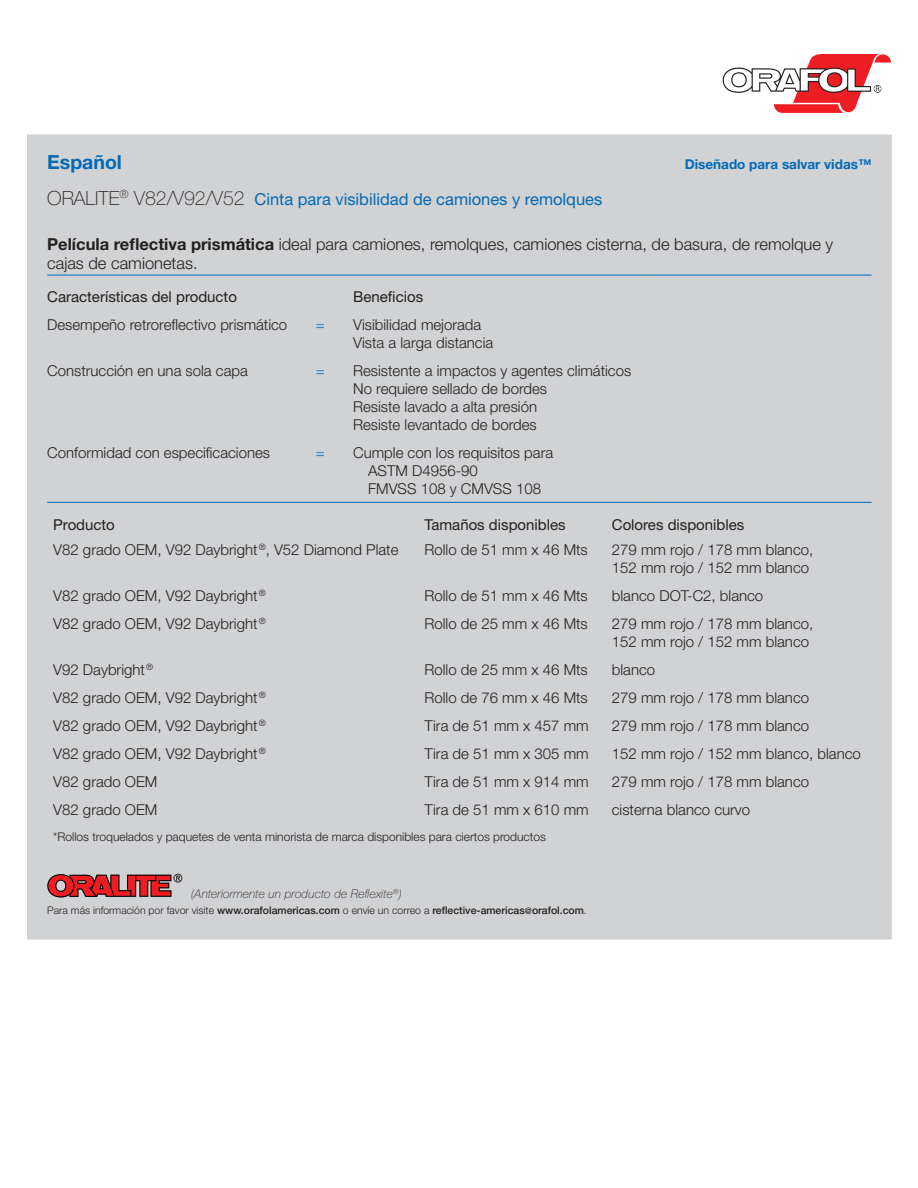
<style>
.page{position:relative;width:918px;height:1188px;background:#fff}
.page>*{position:absolute;margin:0;border:0;box-sizing:border-box;transform-origin:0 0}
.t1{font:700 19.5px "Helvetica Neue LT Std";color:#016ab6}
.t2{font:300 16.5px/19.5px "Helvetica Neue LT Std";color:#231f20}
.t3{font:16.5px "Helvetica Neue LT Std";color:#016ab6}
.t4{font:300 15px/18px "Helvetica Neue LT Std";color:#231f20}
.t5{font:15px "Helvetica Neue LT Std";color:#231f20}
.t6{font:300 15px "Helvetica Neue LT Std";color:#016ab6}
.t7{font:700 13.5px "Helvetica Neue LT Std";color:#016ab6}
.t8{font:300 12px "Helvetica Neue LT Std";color:#231f20}
.t9{font:italic 100 12px "Helvetica Neue LT Std";letter-spacing:.01em;color:#231f20}
.t10{font:500 10.5px "Helvetica Neue LT Std";color:#231f20}
.s1{font-weight:100;font-size:19.5px;color:#231f20}
.s2{font-weight:700}
.s3{font-weight:300}
.s4{font-size:9px}
</style>
<div class="page">
<svg style="left:723px;top:54px;width:168px;height:59px"></svg>
<div style="left:27px;top:134px;width:865px;height:806px;background:#d1d2d4"></div>
<hr style="left:47px;top:275px;width:263px;height:1px;background:#016ab6">
<hr style="left:310px;top:275px;width:37px;height:1px;background:#016ab6">
<hr style="left:347px;top:275px;width:296px;height:1px;background:#016ab6">
<hr style="left:643px;top:275px;width:229px;height:1px;background:#016ab6">
<hr style="left:47px;top:502px;width:263px;height:1px;background:#016ab6">
<hr style="left:310px;top:502px;width:37px;height:1px;background:#016ab6">
<hr style="left:347px;top:502px;width:296px;height:1px;background:#016ab6">
<hr style="left:643px;top:502px;width:229px;height:1px;background:#016ab6">
<svg style="left:47px;top:874px;width:135px;height:24px;background:#b2494c"></svg>
<p class="t1" style="left:47px;top:150px;width:76px">Español</p>
<p class="t7" style="left:685px;top:156px;width:188px">Diseñado para salvar vidas™</p>
<p class="t3" style="left:47px;top:189px;width:557px"><span class="s1">ORALITE</span><sup>®</sup> <span class="s1">V82/V92/V52</span> Cinta para visibilidad de camiones y remolques</p>
<p class="t2" style="left:47px;top:234px;width:787px"><span class="s2">Película reflectiva prismática</span> ideal para camiones, remolques, camiones cisterna, de basura, de remolque y cajas de camionetas.</p>
<p class="t5" style="left:47px;top:288px;width:191px">Características del producto</p>
<p class="t5" style="left:353px;top:288px;width:71px">Beneficios</p>
<p class="t4" style="left:47px;top:315px;width:242px">Desempeño retroreflectivo prismático</p>
<p class="t6" style="left:316px;top:315px;width:10px">=</p>
<p class="t4" style="left:353px;top:315px;width:130px">Visibilidad mejorada</p>
<p class="t4" style="left:353px;top:333px;width:142px">Vista a larga distancia</p>
<p class="t4" style="left:47px;top:361px;width:202px">Construcción en una sola capa</p>
<p class="t6" style="left:316px;top:361px;width:10px">=</p>
<p class="t4" style="left:353px;top:361px;width:280px">Resistente a impactos y agentes climáticos</p>
<p class="t4" style="left:353px;top:379px;width:195px">No requiere sellado de bordes</p>
<p class="t4" style="left:353px;top:397px;width:185px">Resiste lavado a alta presión</p>
<p class="t4" style="left:353px;top:415px;width:185px">Resiste levantado de bordes</p>
<p class="t4" style="left:47px;top:443px;width:224px">Conformidad con especificaciones</p>
<p class="t6" style="left:316px;top:443px;width:10px">=</p>
<p class="t4" style="left:353px;top:443px;width:202px">Cumple con los requisitos para</p>
<p class="t4" style="left:368px;top:461px;width:111px">ASTM D4956-90</p>
<p class="t4" style="left:368px;top:479px;width:174px">FMVSS 108 y CMVSS 108</p>
<p class="t5" style="left:53px;top:515px;width:63px">Producto</p>
<p class="t5" style="left:425px;top:515px;width:143px">Tamaños disponibles</p>
<p class="t5" style="left:612px;top:515px;width:134px">Colores disponibles</p>
<p class="t4" style="left:53px;top:540px;width:347px">V82 grado OEM, V92 Daybright <sup>®</sup>, V52 Diamond Plate</p>
<p class="t4" style="left:425px;top:540px;width:165px">Rollo de 51 mm x 46 Mts</p>
<p class="t4" style="left:612px;top:540px;width:203px">279 mm rojo / 178 mm blanco,<br>152 mm rojo / 152 mm blanco</p>
<p class="t4" style="left:53px;top:586px;width:214px">V82 grado OEM, V92 Daybright <sup>®</sup></p>
<p class="t4" style="left:425px;top:586px;width:165px">Rollo de 51 mm x 46 Mts</p>
<p class="t4" style="left:612px;top:586px;width:153px">blanco DOT-C2, blanco</p>
<p class="t4" style="left:53px;top:614px;width:214px">V82 grado OEM, V92 Daybright <sup>®</sup></p>
<p class="t4" style="left:425px;top:614px;width:165px">Rollo de 25 mm x 46 Mts</p>
<p class="t4" style="left:612px;top:614px;width:203px">279 mm rojo / 178 mm blanco,<br>152 mm rojo / 152 mm blanco</p>
<p class="t4" style="left:53px;top:660px;width:101px">V92 Daybright <sup>®</sup></p>
<p class="t4" style="left:425px;top:660px;width:165px">Rollo de 25 mm x 46 Mts</p>
<p class="t4" style="left:612px;top:660px;width:45px">blanco</p>
<p class="t4" style="left:53px;top:688px;width:214px">V82 grado OEM, V92 Daybright <sup>®</sup></p>
<p class="t4" style="left:425px;top:688px;width:165px">Rollo de 76 mm x 46 Mts</p>
<p class="t4" style="left:612px;top:688px;width:199px">279 mm rojo / 178 mm blanco</p>
<p class="t4" style="left:53px;top:716px;width:214px">V82 grado OEM, V92 Daybright <sup>®</sup></p>
<p class="t4" style="left:425px;top:716px;width:166px">Tira de 51 mm x 457 mm</p>
<p class="t4" style="left:612px;top:716px;width:199px">279 mm rojo / 178 mm blanco</p>
<p class="t4" style="left:53px;top:744px;width:214px">V82 grado OEM, V92 Daybright <sup>®</sup></p>
<p class="t4" style="left:425px;top:744px;width:166px">Tira de 51 mm x 305 mm</p>
<p class="t4" style="left:612px;top:744px;width:250px">152 mm rojo / 152 mm blanco, blanco</p>
<p class="t4" style="left:53px;top:772px;width:106px">V82 grado OEM</p>
<p class="t4" style="left:425px;top:772px;width:166px">Tira de 51 mm x 914 mm</p>
<p class="t4" style="left:612px;top:772px;width:199px">279 mm rojo / 178 mm blanco</p>
<p class="t4" style="left:53px;top:800px;width:106px">V82 grado OEM</p>
<p class="t4" style="left:425px;top:800px;width:166px">Tira de 51 mm x 610 mm</p>
<p class="t4" style="left:612px;top:800px;width:140px">cisterna blanco curvo</p>
<p class="t8" style="left:53px;top:829px;width:494px">*Rollos troquelados y paquetes de venta minorista de marca disponibles para ciertos productos</p>
<p class="t9" style="left:191px;top:886px;width:212px">(Anteriormente un producto de Reflexite<sup>®</sup>)</p>
<p class="t10" style="left:47px;top:904px;width:541px"><span class="s3">Para más información por favor visite</span> www.orafolamericas.com <span class="s3">o envíe un correo a</span> reflective-americas<span class="s4">@</span>orafol.com<span class="s3">.</span></p>
</div>
